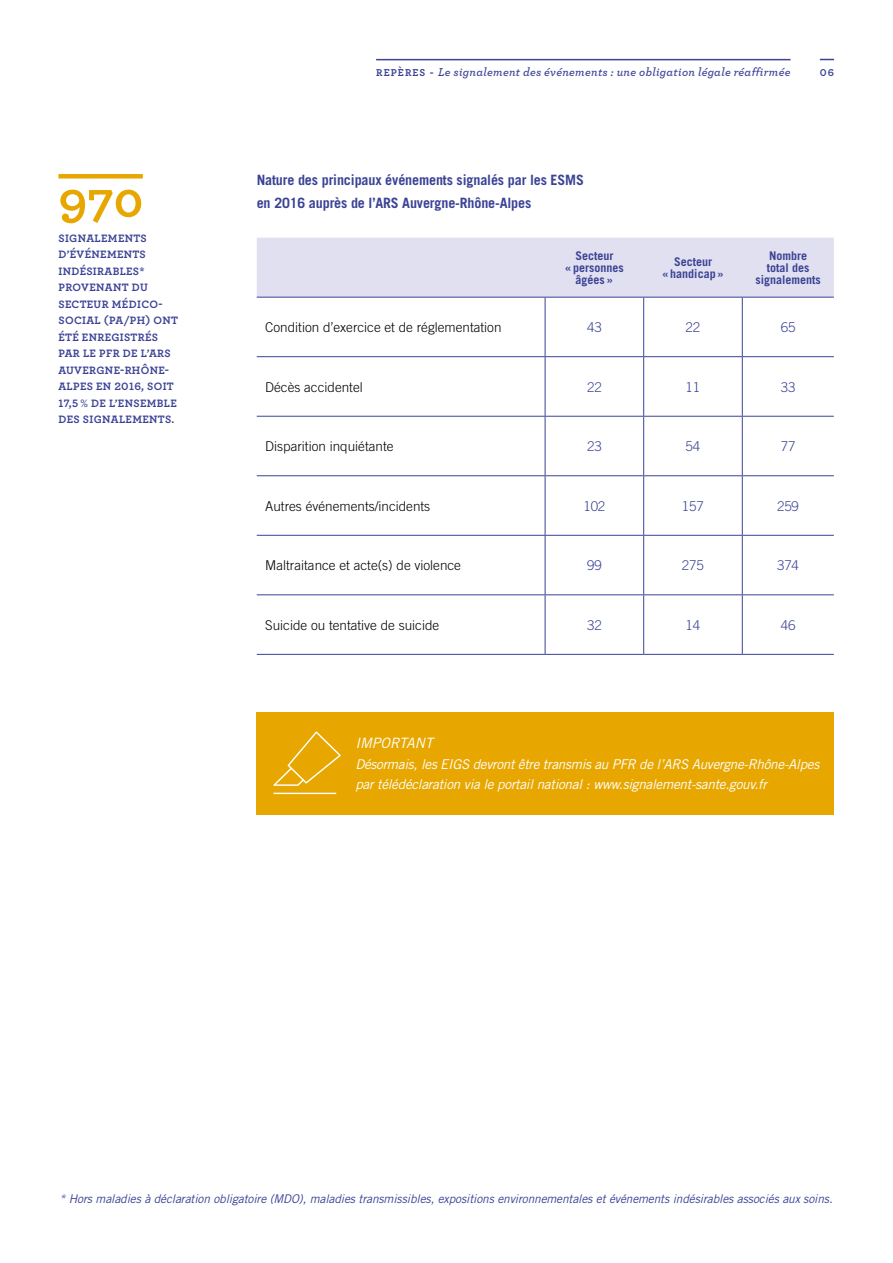
<style>
.page{position:relative;width:893px;height:1263px;background:#fff}
.page>*{position:absolute;margin:0;border:0;box-sizing:border-box;transform-origin:0 0}
.t1{font:700 51px "Archer";color:#e7a700}
.t2{font:700 14.25px/22.5px "Trade Gothic";letter-spacing:-.01em;color:#3b4395}
.t3{font:italic 14.25px "Trade Gothic";color:#fff}
.t4{font:300 13.5px "Trade Gothic";color:#000}
.t5{font:italic 13.5px/20.2px "Trade Gothic";letter-spacing:-.02em;color:#fff}
.t6{font:300 13.5px "Trade Gothic";letter-spacing:-.01em;color:#3b4395}
.t7{font:italic 12px "Trade Gothic";letter-spacing:-.01em;color:#3b4395}
.t8{font:700 12px/12px "Trade Gothic";color:#3b4395;text-align:center}
.t9{font:italic 600 12px "Archer";letter-spacing:.02em;color:#3b4395}
.t10{font:700 11.25px/16.5px "Archer";letter-spacing:.03em;color:#3b4395}
.t11{font:700 10.5px "Archer";color:#3b4395}
.s1{font-weight:700;font-style:normal;font-size:10.5px}
</style>
<div class="page">
<div style="left:257px;top:238px;width:577px;height:59px;background:#e1e0f1"></div>
<hr style="left:545px;top:297px;width:99px;height:1px;background:#3b4395">
<hr style="left:545px;top:297px;width:1px;height:59px;background:#3b4395">
<hr style="left:644px;top:297px;width:98px;height:1px;background:#3b4395">
<hr style="left:742px;top:297px;width:92px;height:1px;background:#3b4395">
<hr style="left:257px;top:356px;width:288px;height:1px;background:#3b4395">
<hr style="left:545px;top:356px;width:99px;height:1px;background:#3b4395">
<hr style="left:545px;top:357px;width:1px;height:59px;background:#3b4395">
<hr style="left:644px;top:356px;width:98px;height:1px;background:#3b4395">
<hr style="left:742px;top:356px;width:92px;height:1px;background:#3b4395">
<hr style="left:257px;top:416px;width:288px;height:1px;background:#3b4395">
<hr style="left:545px;top:416px;width:99px;height:1px;background:#3b4395">
<hr style="left:545px;top:417px;width:1px;height:58px;background:#3b4395">
<hr style="left:644px;top:416px;width:98px;height:1px;background:#3b4395">
<hr style="left:742px;top:416px;width:92px;height:1px;background:#3b4395">
<hr style="left:257px;top:475px;width:288px;height:1px;background:#3b4395">
<hr style="left:545px;top:475px;width:99px;height:1px;background:#3b4395">
<hr style="left:545px;top:476px;width:1px;height:59px;background:#3b4395">
<hr style="left:644px;top:475px;width:98px;height:1px;background:#3b4395">
<hr style="left:742px;top:475px;width:92px;height:1px;background:#3b4395">
<hr style="left:257px;top:535px;width:288px;height:1px;background:#3b4395">
<hr style="left:545px;top:535px;width:99px;height:1px;background:#3b4395">
<hr style="left:545px;top:536px;width:1px;height:58px;background:#3b4395">
<hr style="left:644px;top:535px;width:98px;height:1px;background:#3b4395">
<hr style="left:742px;top:535px;width:92px;height:1px;background:#3b4395">
<hr style="left:257px;top:594px;width:288px;height:1px;background:#3b4395">
<hr style="left:545px;top:594px;width:99px;height:1px;background:#3b4395">
<hr style="left:545px;top:595px;width:1px;height:59px;background:#3b4395">
<hr style="left:644px;top:594px;width:98px;height:1px;background:#3b4395">
<hr style="left:742px;top:594px;width:92px;height:1px;background:#3b4395">
<hr style="left:257px;top:654px;width:288px;height:1px;background:#3b4395">
<hr style="left:545px;top:654px;width:99px;height:1px;background:#3b4395">
<hr style="left:644px;top:654px;width:98px;height:1px;background:#3b4395">
<hr style="left:742px;top:654px;width:92px;height:1px;background:#3b4395">
<hr style="left:643px;top:297px;width:1px;height:59px;background:#3b4395">
<hr style="left:742px;top:297px;width:1px;height:59px;background:#3b4395">
<hr style="left:643px;top:357px;width:1px;height:59px;background:#3b4395">
<hr style="left:742px;top:357px;width:1px;height:59px;background:#3b4395">
<hr style="left:643px;top:417px;width:1px;height:58px;background:#3b4395">
<hr style="left:742px;top:417px;width:1px;height:58px;background:#3b4395">
<hr style="left:643px;top:476px;width:1px;height:59px;background:#3b4395">
<hr style="left:742px;top:476px;width:1px;height:59px;background:#3b4395">
<hr style="left:643px;top:536px;width:1px;height:58px;background:#3b4395">
<hr style="left:742px;top:536px;width:1px;height:58px;background:#3b4395">
<hr style="left:643px;top:595px;width:1px;height:59px;background:#3b4395">
<hr style="left:742px;top:595px;width:1px;height:59px;background:#3b4395">
<hr style="left:257px;top:297px;width:288px;height:1px;background:#3b4395">
<div style="left:58px;top:174px;width:85px;height:5px;background:#e7a700"></div>
<svg style="left:820px;top:59px;width:14px;height:1px"></svg>
<hr style="left:376px;top:59px;width:414px;height:1px;background:#3b4395">
<div style="left:257px;top:712px;width:577px;height:102px;background:#e7a700"></div>
<svg style="left:273px;top:731px;width:68px;height:63px"></svg>
<h1 class="t1" style="left:58px;top:160px;width:86px">970</h1>
<p class="t10" style="left:58px;top:229px;width:121px">SIGNALEMENTS<br>D’ÉVÉNEMENTS<br>INDÉSIRABLES*<br>PROVENANT DU<br>SECTEUR MÉDICO-<br>SOCIAL (PA/PH) ONT<br>ÉTÉ ENREGISTRÉS<br>PAR LE PFR DE L’ARS<br>AUVERGNE-RHÔNE-<br>ALPES EN 2016, SOIT<br>17,5 % DE L’ENSEMBLE<br>DES SIGNALEMENTS.</p>
<p class="t9" style="left:376px;top:63px;width:416px"><span class="s1">REPÈRES -</span> Le signalement des événements : une obligation légale réaffirmée</p>
<p class="t11" style="left:820px;top:64px;width:16px">06</p>
<p class="t2" style="left:257px;top:169px;width:329px">Nature des principaux événements signalés par les ESMS en 2016 auprès de l’ARS Auvergne-Rhône-Alpes</p>
<p class="t8" style="left:565px;top:250px;width:60px">Secteur «personnes âgées»</p>
<p class="t8" style="left:662px;top:256px;width:63px">Secteur «handicap»</p>
<p class="t8" style="left:755px;top:250px;width:67px">Nombre<br>total des signalements</p>
<p class="t4" style="left:265px;top:319px;width:238px">Condition d’exercice et de réglementation</p>
<p class="t6" style="left:587px;top:319px;width:16px">43</p>
<p class="t6" style="left:686px;top:319px;width:16px">22</p>
<p class="t6" style="left:781px;top:319px;width:16px">65</p>
<p class="t4" style="left:265px;top:379px;width:99px">Décès accidentel</p>
<p class="t6" style="left:587px;top:379px;width:16px">22</p>
<p class="t6" style="left:686px;top:379px;width:16px">11</p>
<p class="t6" style="left:781px;top:379px;width:16px">33</p>
<p class="t4" style="left:265px;top:438px;width:130px">Disparition inquiétante</p>
<p class="t6" style="left:587px;top:438px;width:16px">23</p>
<p class="t6" style="left:686px;top:438px;width:16px">54</p>
<p class="t6" style="left:781px;top:438px;width:16px">77</p>
<p class="t4" style="left:265px;top:498px;width:167px">Autres événements/incidents</p>
<p class="t6" style="left:583px;top:498px;width:24px">102</p>
<p class="t6" style="left:682px;top:498px;width:24px">157</p>
<p class="t6" style="left:777px;top:498px;width:24px">259</p>
<p class="t4" style="left:265px;top:558px;width:197px">Maltraitance et acte(s) de violence</p>
<p class="t6" style="left:587px;top:558px;width:16px">99</p>
<p class="t6" style="left:682px;top:558px;width:24px">275</p>
<p class="t6" style="left:777px;top:558px;width:24px">374</p>
<p class="t4" style="left:265px;top:617px;width:176px">Suicide ou tentative de suicide</p>
<p class="t6" style="left:587px;top:617px;width:16px">32</p>
<p class="t6" style="left:686px;top:617px;width:16px">14</p>
<p class="t6" style="left:781px;top:617px;width:16px">46</p>
<p class="t3" style="left:355px;top:735px;width:79px">IMPORTANT</p>
<p class="t5" style="left:355px;top:753px;width:466px">Désormais, les EIGS devront être transmis au PFR de l’ARS Auvergne-Rhône-Alpes par télédéclaration via le portail national : www.signalement-sante.gouv.fr</p>
<p class="t7" style="left:60px;top:1192px;width:775px">* Hors maladies à déclaration obligatoire (MDO), maladies transmissibles, expositions environnementales et événements indésirables associés aux soins.</p>
</div>
